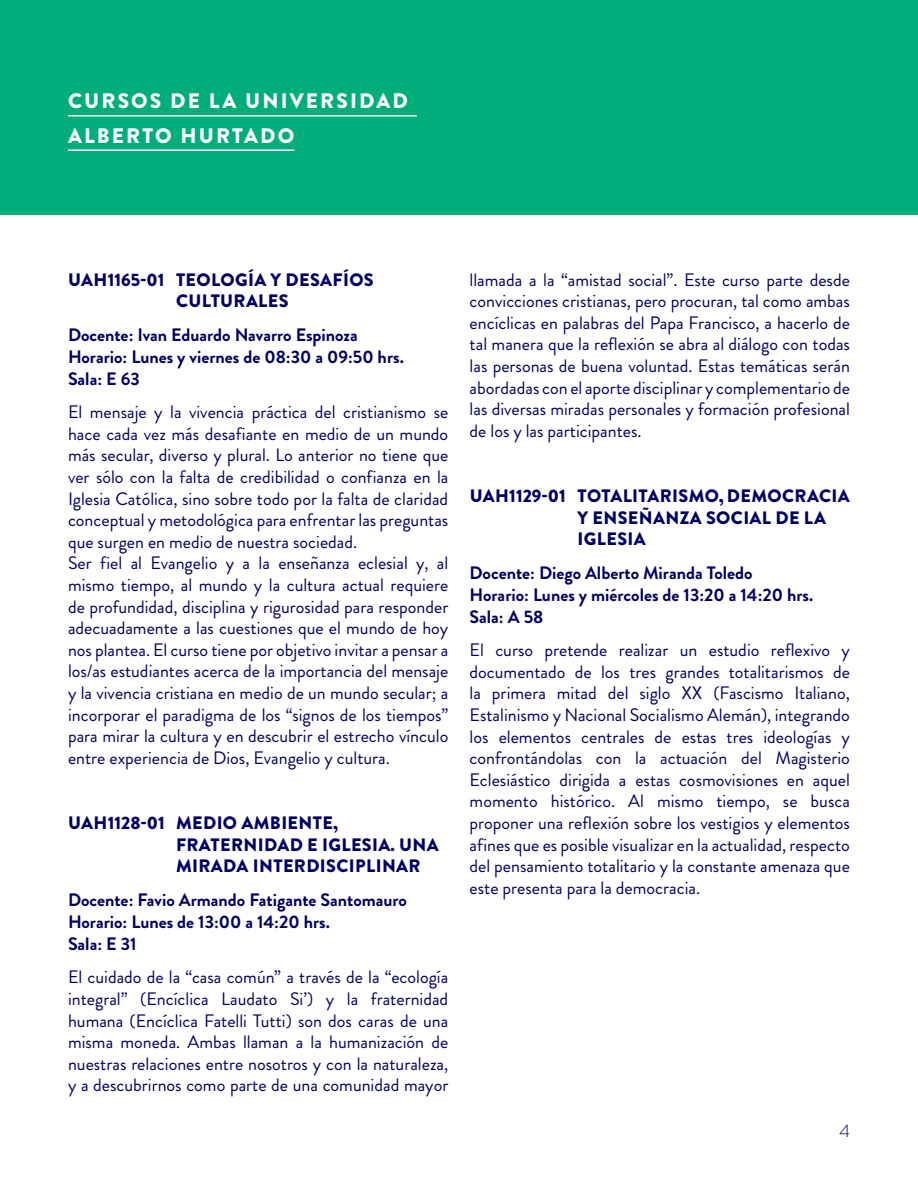
<style>
.page{position:relative;width:918px;height:1188px;background:#fff}
.page>*{position:absolute;margin:0;border:0;box-sizing:border-box;transform-origin:0 0}
.t1{font:900 21px/34.5px "Brandon Grotesque";letter-spacing:.1em;color:#fff}
.t2{font:18px/21.6px "Brandon Grotesque";color:#000064;text-align:justify}
.t3{font:700 18px/21.8px "Brandon Grotesque";color:#000064}
.t4{font:900 18px/21.8px "Brandon Grotesque";letter-spacing:.02em;color:#000064}
.t5{font:300 18px "Brandon Grotesque";color:#000064}
</style>
<div class="page">
<div style="left:0;top:0;width:918px;height:215px;background:#00ad7b"></div>
<hr style="left:68px;top:115px;width:349px;height:1px;background:#fff">
<hr style="left:68px;top:149px;width:226px;height:2px;background:#fff">
<p class="t1" style="left:68px;top:84px;width:341px">CURSOS DE LA UNIVERSIDAD<br>ALBERTO HURTADO</p>
<p class="t4" style="left:176px;top:269px;width:199px;text-indent:-108px">UAH1165-01 TEOLOGÍA Y DESAFÍOS<br>CULTURALES</p>
<p class="t3" style="left:68px;top:324px;width:337px">Docente: Ivan Eduardo Navarro Espinoza<br>Horario: Lunes y viernes de 08:30 a 09:50 hrs.<br>Sala: E 63</p>
<p class="t2" style="left:68px;top:402px;width:382px;text-align:left">El mensaje y la vivencia práctica del cristianismo se hace cada vez más desafiante en medio de un mundo más secular, diverso y plural. Lo anterior no tiene que ver sólo con la falta de credibilidad o confianza en la Iglesia Católica, sino sobre todo por la falta de claridad conceptual y metodológica para enfrentar las preguntas que surgen en medio de nuestra sociedad.<br>Ser fiel al Evangelio y a la enseñanza eclesial y, al mismo tiempo, al mundo y la cultura actual requiere de profundidad, disciplina y rigurosidad para responder adecuadamente a las cuestiones que el mundo de hoy nos plantea. El curso tiene por objetivo invitar a pensar a los/as estudiantes acerca de la importancia del mensaje y la vivencia cristiana en medio de un mundo secular; a incorporar el paradigma de los “signos de los tiempos” para mirar la cultura y en descubrir el estrecho vínculo entre experiencia de Dios, Evangelio y cultura.</p>
<p class="t4" style="left:176px;top:812px;width:264px;text-indent:-108px">UAH1128-01 MEDIO AMBIENTE,<br>FRATERNIDAD E IGLESIA. UNA<br>MIRADA INTERDISCIPLINAR</p>
<p class="t3" style="left:68px;top:889px;width:341px">Docente: Favio Armando Fatigante Santomauro<br>Horario: Lunes de 13:00 a 14:20 hrs.<br>Sala: E 31</p>
<p class="t2" style="left:68px;top:967px;width:382px">El cuidado de la “casa común” a través de la “ecología integral” (Encíclica Laudato Si’) y la fraternidad humana (Encíclica Fatelli Tutti) son dos caras de una misma moneda. Ambas llaman a la humanización de nuestras relaciones entre nosotros y con la naturaleza, y a descubrirnos como parte de una comunidad mayor</p>
<p class="t2" style="left:470px;top:269px;width:382px">llamada a la “amistad social”. Este curso parte desde convicciones cristianas, pero procuran, tal como ambas encíclicas en palabras del Papa Francisco, a hacerlo de tal manera que la reflexión se abra al diálogo con todas las personas de buena voluntad. Estas temáticas serán abordadas con el aporte disciplinar y complementario de las diversas miradas personales y formación profesional de los y las participantes.</p>
<p class="t4" style="left:578px;top:485px;width:274px;text-indent:-108px">UAH1129-01 TOTALITARISMO, DEMOCRACIA<br>Y ENSEÑANZA SOCIAL DE LA<br>IGLESIA</p>
<p class="t3" style="left:470px;top:562px;width:345px">Docente: Diego Alberto Miranda Toledo<br>Horario: Lunes y miércoles de 13:20 a 14:20 hrs.<br>Sala: A 58</p>
<p class="t2" style="left:470px;top:639px;width:382px">El curso pretende realizar un estudio reflexivo y documentado de los tres grandes totalitarismos de la primera mitad del siglo XX (Fascismo Italiano, Estalinismo y Nacional Socialismo Alemán), integrando los elementos centrales de estas tres ideologías y confrontándolas con la actuación del Magisterio Eclesiástico dirigida a estas cosmovisiones en aquel momento histórico. Al mismo tiempo, se busca proponer una reflexión sobre los vestigios y elementos afines que es posible visualizar en la actualidad, respecto del pensamiento totalitario y la constante amenaza que este presenta para la democracia.</p>
<p class="t5" style="left:839px;top:1119px;width:12px">4</p>
</div>
